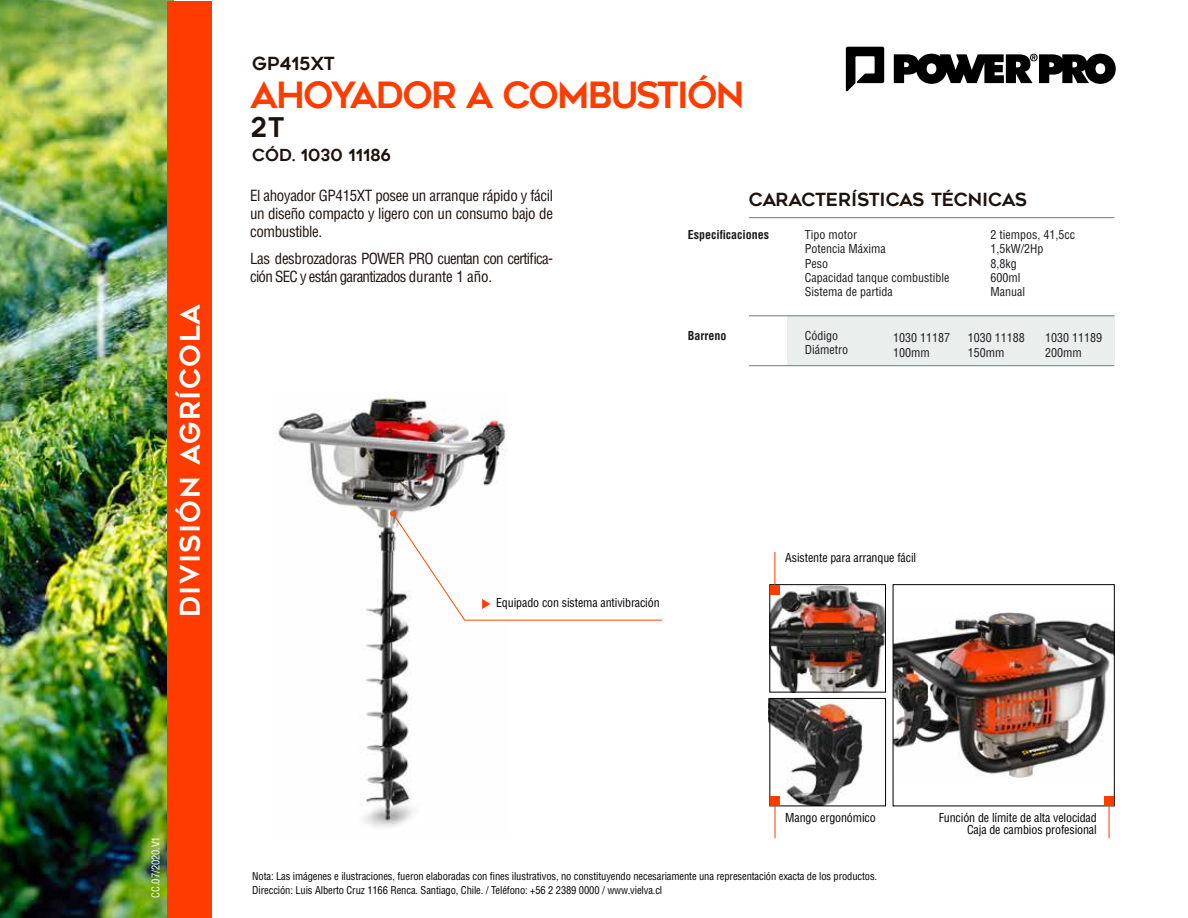
<style>
.page{position:relative;width:1188px;height:918px;background:#fff}
.page>*{position:absolute;margin:0;border:0;box-sizing:border-box;transform-origin:0 0}
.t1{font:36px "Geometos";letter-spacing:-.05em;color:#ff3c00}
.t2{font:27px "Geometos";letter-spacing:.05em;color:#fff}
.t3{font:27px "Geometos";color:#1e120d}
.t4{font:18px "Geometos";color:#1e120d}
.t5{font:16.5px "Geometos";color:#1e120d}
.t6{font:condensed 15px/18px "Helvetica LT Std";letter-spacing:-.025em;color:#1e120d;text-align:justify}
.t7{font:condensed 15px/18px "Helvetica LT Std";letter-spacing:-.05em;color:#1e120d}
.t8{font:condensed 12px/14.4px "Helvetica LT Std";color:#1a1b1f}
.t9{font:condensed 12px/12px "Helvetica LT Std";letter-spacing:-.01em;color:#000;text-align:right}
.t10{font:700 condensed 12px "Helvetica LT Std";color:#1a1b1f}
.t11{font:condensed 10.5px "Helvetica LT Std";letter-spacing:-.01em;color:#000}
.t12{font:condensed 10.5px "Helvetica LT Std";letter-spacing:-.01em;color:#fff}
</style>
<div class="page">
<img style="left:0;top:0;width:173px;height:918px">
<img style="left:895px;top:613px;width:218px;height:165px">
<img style="left:771px;top:586px;width:113px;height:105px">
<img style="left:768px;top:698px;width:95px;height:106px">
<img style="left:274px;top:395px;width:233px;height:432px">
<div style="left:167px;top:1px;width:45px;height:917px;background:#ff3c00"></div>
<div style="left:787px;top:315px;width:327px;height:51px;background:#eaeeed"></div>
<hr style="left:749px;top:365px;width:365px;height:1px;background:#6e7c7c">
<hr style="left:749px;top:217px;width:365px;height:1px;background:#6e7c7c">
<hr style="left:749px;top:315px;width:365px;height:1px;background:#6e7c7c">
<div style="left:769px;top:584px;width:117px;height:109px;border:1px solid #000"></div>
<div style="left:770px;top:585px;width:10px;height:10px;background:#ff3c00"></div>
<hr style="left:775px;top:552px;width:1px;height:38px;background:#ff3c00">
<div style="left:769px;top:698px;width:117px;height:108px;border:1px solid #000"></div>
<div style="left:770px;top:796px;width:10px;height:9px;background:#ff3c00"></div>
<hr style="left:775px;top:800px;width:1px;height:38px;background:#ff3c00">
<div style="left:893px;top:584px;width:222px;height:222px;border:1px solid #000"></div>
<div style="left:1104px;top:796px;width:10px;height:9px;background:#ff3c00"></div>
<hr style="left:1109px;top:800px;width:1px;height:38px;background:#ff3c00">
<svg style="left:390px;top:510px;width:273px;height:111px"></svg>
<svg style="left:846px;top:47px;width:38px;height:44px"></svg>
<svg style="left:894px;top:54px;width:222px;height:30px"></svg>
<h2 class="t2" style="left:175px;top:617px;width:315px;rotate:-90deg">DIVISIÓN AGRÍCOLA</h2>
<h3 class="t4" style="left:252px;top:54px;width:84px">GP415XT</h3>
<h1 class="t1" style="left:250px;top:75px;width:496px">AHOYADOR A COMBUSTIÓN</h1>
<h2 class="t3" style="left:250px;top:112px;width:36px">2T</h2>
<h3 class="t5" style="left:252px;top:146px;width:141px">CÓD. 1030 11186</h3>
<h3 class="t6" style="left:250px;top:187px;width:305px">El ahoyador GP415XT posee un arranque rápido y fácil un diseño compacto y ligero con un consumo bajo de combustible.</h3>
<h3 class="t7" style="left:250px;top:250px;width:304px">Las desbrozadoras POWER PRO cuentan con certifica&shy;ción SEC y están garantizados durante 1 año.</h3>
<h3 class="t4" style="left:749px;top:190px;width:280px">CARACTERÍSTICAS TÉCNICAS</h3>
<p class="t10" style="left:688px;top:227px;width:83px">Especificaciones</p>
<p class="t10" style="left:688px;top:328px;width:40px">Barreno</p>
<p class="t8" style="left:805px;top:227px;width:146px">Tipo motor<br>Potencia Máxima<br>Peso<br>Capacidad tanque combustible<br>Sistema de partida</p>
<p class="t8" style="left:805px;top:328px;width:45px">Código<br>Diámetro</p>
<p class="t8" style="left:990px;top:227px;width:86px">2 tiempos, 41,5cc<br>1,5kW/2Hp<br>8,8kg<br>600ml<br>Manual</p>
<p class="t8" style="left:893px;top:331px;width:58px">1030 11187</p>
<p class="t8" style="left:968px;top:331px;width:58px">1030 11188</p>
<p class="t8" style="left:1045px;top:331px;width:58px">1030 11189</p>
<p class="t8" style="left:893px;top:345px;width:38px">100mm</p>
<p class="t8" style="left:968px;top:345px;width:38px">150mm</p>
<p class="t8" style="left:1045px;top:345px;width:38px">200mm</p>
<p class="t9" style="left:496px;top:597px;width:165px">Equipado con sistema antivibración</p>
<p class="t9" style="left:785px;top:551px;width:132px">Asistente para arranque fácil</p>
<p class="t12" style="left:149px;top:898px;width:63px;rotate:-90deg">CC.07/2020.V1</p>
<p class="t9" style="left:785px;top:812px;width:92px">Mango ergonómico</p>
<p class="t11" style="left:252px;top:870px;width:626px">Nota: Las imágenes e ilustraciones, fueron elaboradas con fines ilustrativos, no constituyendo necesariamente una representación exacta de los productos.</p>
<p class="t11" style="left:252px;top:884px;width:412px">Dirección: Luis Alberto Cruz 1166 Renca. Santiago, Chile. / Teléfono: +56 2 2389 0000 / www.vielva.cl</p>
<p class="t9" style="left:939px;top:812px;width:160px">Función de límite de alta velocidad<br>Caja de cambios profesional</p>
</div>
